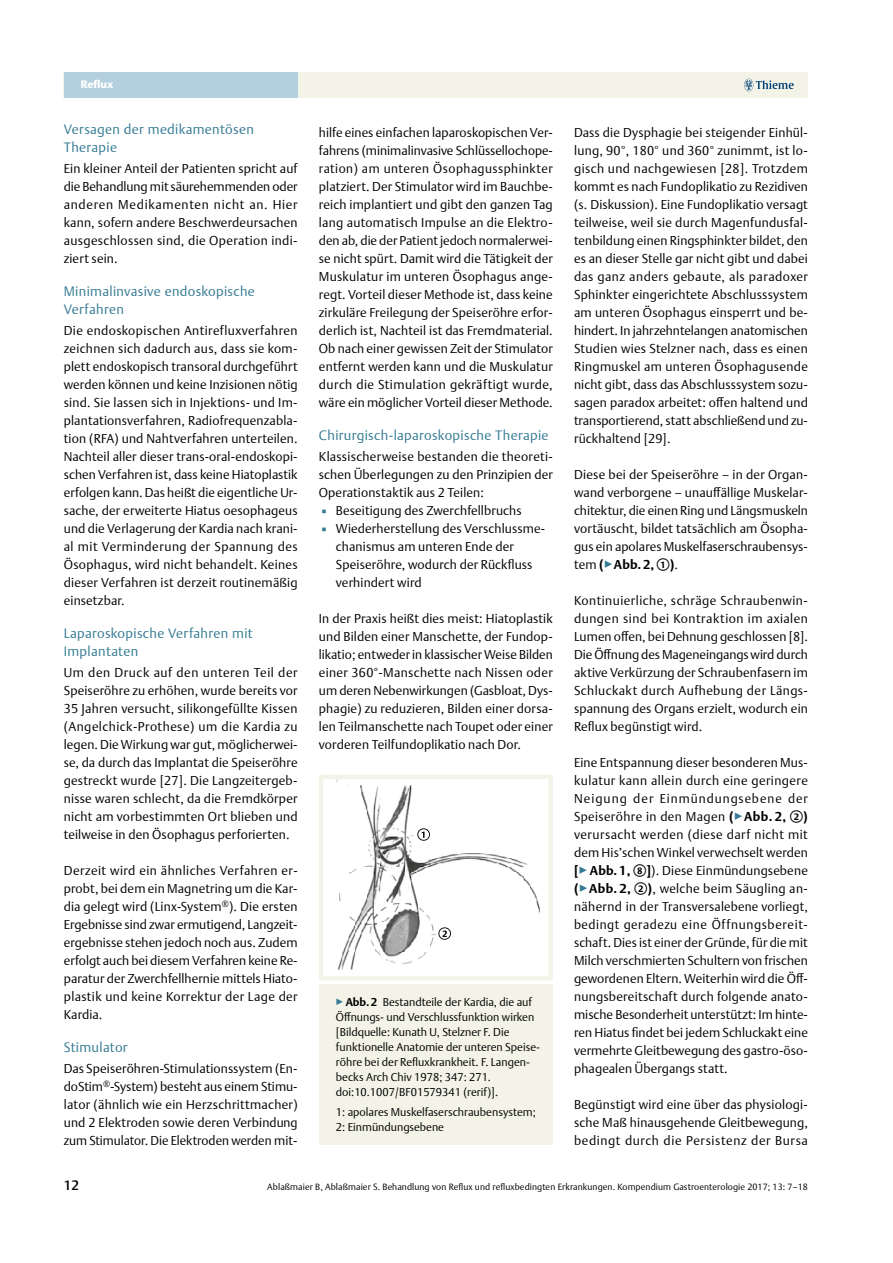
<style>
.page{position:relative;width:893px;height:1263px;background:#fff}
.page>*{position:absolute;margin:0;border:0;box-sizing:border-box;transform-origin:0 0}
.t1{font:300 13.5px/18px "Thieme Argo 2011";letter-spacing:.025em;color:#347a93}
.t2{font:500 13.5px "Thieme Argo 2011";color:#000}
.t3{font:300 12.75px/18px "Thieme Argo 2011";letter-spacing:.01em;color:#000;text-align:justify}
.t4{font:300 11.25px/15px "Thieme Argo 2011";color:#000}
.t5{font:900 10.8px "Thieme Argo 2011";color:#fff}
.t6{font:300 9px "Thieme Argo 2011";letter-spacing:.01em;color:#000}
.s1{color:#347a93}
.s2{font-weight:700}
.s3{font-weight:700;color:#347a93}
</style>
<div class="page">
<div style="left:319px;top:985px;width:234px;height:160px;background:#f4f3e7"></div>
<svg style="left:319px;top:775px;width:234px;height:206px"></svg>
<svg style="left:438px;top:927px;width:13px;height:13px"></svg>
<svg style="left:417px;top:828px;width:13px;height:13px"></svg>
<div style="left:64px;top:72px;width:744px;height:26px;background:#f4f3e7"></div>
<div style="left:64px;top:72px;width:234px;height:26px;background:#b4cfde"></div>
<svg style="left:744px;top:79px;width:50px;height:12px"></svg>
<p class="t5" style="left:81px;top:77px;width:34px">Reflux</p>
<p class="t1" style="left:64px;top:120px;width:192px">Versagen der medikamentösen<br>Therapie</p>
<p class="t3" style="left:64px;top:159px;width:235px">Ein kleiner Anteil der Patienten spricht auf die Behandlung mit säurehemmenden oder anderen Medikamenten nicht an. Hier kann, sofern andere Beschwerdeursachen ausgeschlossen sind, die Operation indi&shy;ziert sein.</p>
<p class="t1" style="left:64px;top:282px;width:193px">Minimalinvasive endoskopische<br>Verfahren</p>
<p class="t3" style="left:64px;top:321px;width:235px">Die endoskopischen Antirefluxverfahren zeichnen sich dadurch aus, dass sie kom&shy;plett endoskopisch transoral durchgeführt werden können und keine Inzisionen nötig sind. Sie lassen sich in Injektions- und Im&shy;plantationsverfahren, Radiofrequenzabla&shy;tion (RFA) und Nahtverfahren unterteilen.<br>Nachteil aller dieser trans-oral-endoskopi&shy;schen Verfahren ist, dass keine Hiatoplastik erfolgen kann. Das heißt die eigentliche Ur&shy;sache, der erweiterte Hiatus oesophageus und die Verlagerung der Kardia nach krani&shy;al mit Verminderung der Spannung des Ösophagus, wird nicht behandelt. Keines dieser Verfahren ist derzeit routinemäßig einsetzbar.</p>
<p class="t1" style="left:64px;top:624px;width:191px">Laparoskopische Verfahren mit<br>Implantaten</p>
<p class="t3" style="left:64px;top:663px;width:235px">Um den Druck auf den unteren Teil der Speiseröhre zu erhöhen, wurde bereits vor 35 Jahren versucht, silikongefüllte Kissen (Angelchick-Prothese) um die Kardia zu legen. Die Wirkung war gut, möglicherwei&shy;se, da durch das Implantat die Speiseröhre gestreckt wurde [27]. Die Langzeitergeb&shy;nisse waren schlecht, da die Fremdkörper nicht am vorbestimmten Ort blieben und teilweise in den Ösophagus perforierten.</p>
<p class="t3" style="left:64px;top:861px;width:235px">Derzeit wird ein ähnliches Verfahren er&shy;probt, bei dem ein Magnetring um die Kar&shy;dia gelegt wird (Linx-System<sup>®</sup>). Die ersten Ergebnisse sind zwar ermutigend, Langzeit&shy;ergebnisse stehen jedoch noch aus. Zudem erfolgt auch bei diesem Verfahren keine Re&shy;paratur der Zwerchfellhernie mittels Hiato&shy;plastik und keine Korrektur der Lage der Kardia.</p>
<p class="t1" style="left:64px;top:1038px;width:65px">Stimulator</p>
<p class="t3" style="left:64px;top:1059px;width:235px">Das Speiseröhren-Stimulationssystem (En&shy;doStim<sup>®</sup>-System) besteht aus einem Stimu&shy;lator (ähnlich wie ein Herzschrittmacher) und 2 Elektroden sowie deren Verbindung zum Stimulator. Die Elektroden werden mit-</p>
<p class="t3" style="left:319px;top:123px;width:235px">hilfe eines einfachen laparoskopischen Ver&shy;fahrens (minimalinvasive Schlüssellochope&shy;ration) am unteren Ösophagussphinkter platziert. Der Stimulator wird im Bauchbe&shy;reich implantiert und gibt den ganzen Tag lang automatisch Impulse an die Elektro&shy;den ab, die der Patient jedoch normalerwei&shy;se nicht spürt. Damit wird die Tätigkeit der Muskulatur im unteren Ösophagus ange&shy;regt. Vorteil dieser Methode ist, dass keine zirkuläre Freilegung der Speiseröhre erfor&shy;derlich ist, Nachteil ist das Fremdmaterial.<br>Ob nach einer gewissen Zeit der Stimulator entfernt werden kann und die Muskulatur durch die Stimulation gekräftigt wurde, wäre ein möglicher Vorteil dieser Methode.</p>
<p class="t1" style="left:319px;top:426px;width:231px">Chirurgisch-laparoskopische Therapie</p>
<p class="t3" style="left:319px;top:447px;width:235px">Klassischerweise bestanden die theoreti&shy;schen Überlegungen zu den Prinzipien der Operationstaktik aus 2 Teilen:</p>
<p class="t3" style="left:319px;top:501px;width:204px"><span class="s1">▪</span> Beseitigung des Zwerchfellbruchs</p>
<p class="t3" style="left:336px;top:519px;width:211px;text-align:left;text-indent:-17px"><span class="s1">▪</span> Wiederherstellung des Verschlussme&shy;chanismus am unteren Ende der<br>Speiseröhre, wodurch der Rückfluss verhindert wird</p>
<p class="t3" style="left:319px;top:609px;width:235px">In der Praxis heißt dies meist: Hiatoplastik und Bilden einer Manschette, der Fundop&shy;likatio; entweder in klassischer Weise Bilden einer 360°-Manschette nach Nissen oder um deren Nebenwirkungen (Gasbloat, Dys&shy;phagie) zu reduzieren, Bilden einer dorsa&shy;len Teilmanschette nach Toupet oder einer vorderen Teilfundoplikatio nach Dor.</p>
<p class="t4" style="left:336px;top:994px;width:206px"><span class="s1">▶</span><span class="s2">Abb.2</span> Bestandteile der Kardia, die auf Öffnungs- und Verschlussfunktion wirken [Bildquelle: Kunath U, Stelzner F. Die funktionelle Anatomie der unteren Speise&shy;röhre bei der Refluxkrankheit. F. Langen&shy;becks Arch Chiv 1978; 347: 271. doi:10.1007/BF01579341 (rerif)].</p>
<p class="t4" style="left:336px;top:1104px;width:201px">1: apolares Muskelfaserschraubensystem;<br>2: Einmündungsebene</p>
<p class="t3" style="left:574px;top:123px;width:235px">Dass die Dysphagie bei steigender Einhül&shy;lung, 90°, 180° und 360° zunimmt, ist lo&shy;gisch und nachgewiesen [28]. Trotzdem kommt es nach Fundoplikatio zu Rezidiven (s. Diskussion). Eine Fundoplikatio versagt teilweise, weil sie durch Magenfundusfal&shy;tenbildung einen Ringsphinkter bildet, den es an dieser Stelle gar nicht gibt und dabei das ganz anders gebaute, als paradoxer Sphinkter eingerichtete Abschlusssystem am unteren Ösophagus einsperrt und be&shy;hindert. In jahrzehntelangen anatomischen Studien wies Stelzner nach, dass es einen Ringmuskel am unteren Ösophagusende nicht gibt, dass das Abschlusssystem sozu&shy;sagen paradox arbeitet: offen haltend und transportierend, statt abschließend und zu&shy;rückhaltend [29].</p>
<p class="t3" style="left:574px;top:465px;width:235px">Diese bei der Speiseröhre – in der Organ&shy;wand verborgene – unauffällige Muskelar&shy;chitektur, die einen Ring und Längsmuskeln vortäuscht, bildet tatsächlich am Ösopha&shy;gus ein apolares Muskelfaserschraubensys&shy;tem <span class="s2">(</span><span class="s3">▶</span><span class="s2">Abb. 2, ①)</span>.</p>
<p class="t3" style="left:574px;top:591px;width:235px">Kontinuierliche, schräge Schraubenwin&shy;dungen sind bei Kontraktion im axialen Lumen offen, bei Dehnung geschlossen [8].<br>Die Öffnung des Mageneingangs wird durch aktive Verkürzung der Schraubenfasern im Schluckakt durch Aufhebung der Längs&shy;spannung des Organs erzielt, wodurch ein Reflux begünstigt wird.</p>
<p class="t3" style="left:574px;top:753px;width:235px">Eine Entspannung dieser besonderen Mus&shy;kulatur kann allein durch eine geringere Neigung der Einmündungsebene der Speiseröhre in den Magen <span class="s2">(</span><span class="s3">▶</span><span class="s2">Abb. 2, ②) </span>verursacht werden (diese darf nicht mit dem His’schen Winkel verwechselt werden <span class="s2">[</span><span class="s3">▶</span><span class="s2">Abb. 1, ⑧]</span>). Diese Einmündungsebene <span class="s2">(</span><span class="s3">▶</span><span class="s2">Abb. 2, ②)</span>, welche beim Säugling an&shy;nähernd in der Transversalebene vorliegt, bedingt geradezu eine Öffnungsbereit&shy;schaft. Dies ist einer der Gründe, für die mit Milch verschmierten Schultern von frischen gewordenen Eltern. Weiterhin wird die Öff&shy;nungsbereitschaft durch folgende anato&shy;mische Besonderheit unterstützt: Im hinte&shy;ren Hiatus findet bei jedem Schluckakt eine vermehrte Gleitbewegung des gastro-öso&shy;phagealen Übergangs statt.</p>
<p class="t3" style="left:574px;top:1095px;width:235px">Begünstigt wird eine über das physiologi&shy;sche Maß hinausgehende Gleitbewegung, bedingt durch die Persistenz der Bursa</p>
<p class="t2" style="left:64px;top:1176px;width:17px">12</p>
<p class="t6" style="left:267px;top:1181px;width:542px">Ablaßmaier B, Ablaßmaier S. Behandlung von Reflux und refluxbedingten Erkrankungen. Kompendium Gastroenterologie 2017; 13: 7–18</p>
</div>
